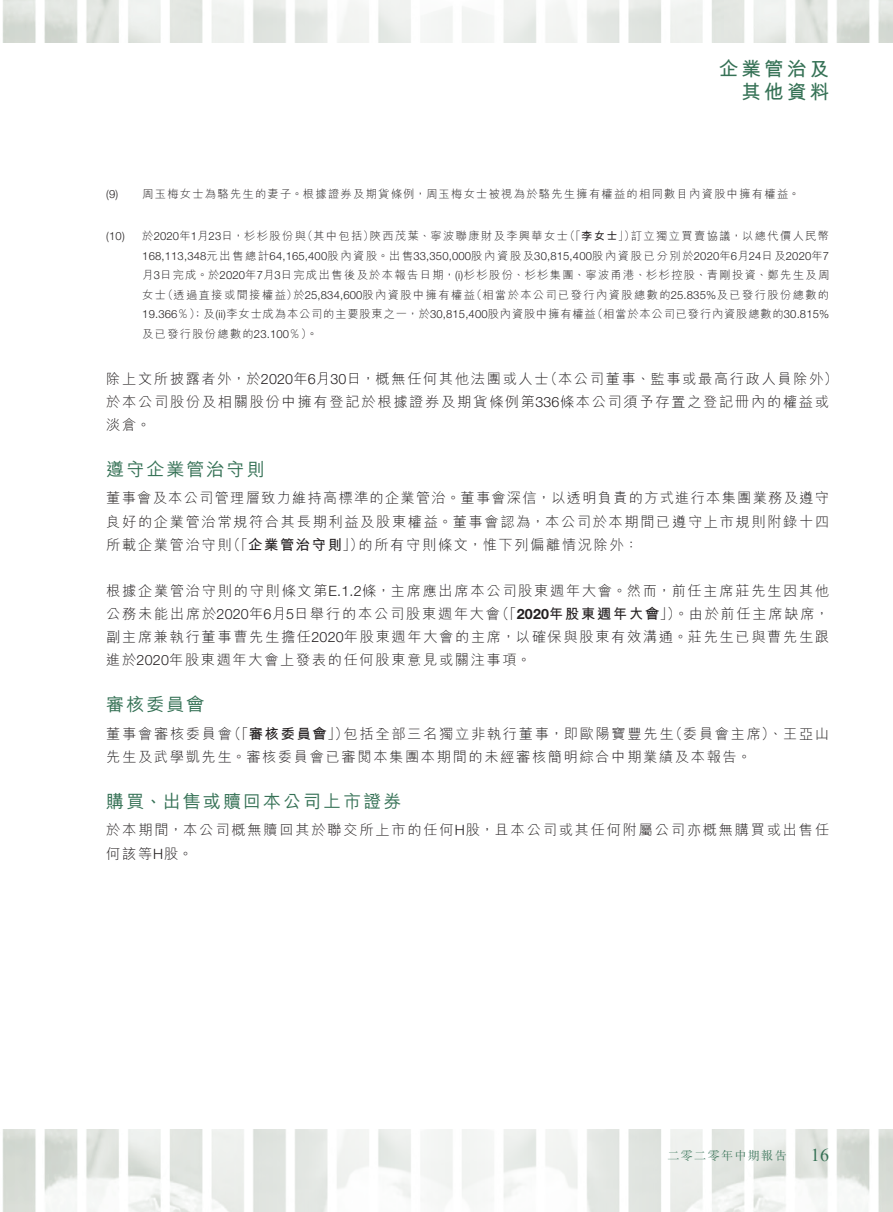
<style>
.page{position:relative;width:893px;height:1212px;background:#fff}
.page>*{position:absolute;margin:0;border:0;box-sizing:border-box;transform-origin:0 0}
.t1{font:700 19.5px/22.5px "M Hei HK";letter-spacing:.165em;color:#357155;text-align:right}
._03_H1{font:500 18px "M Hei HK";letter-spacing:.115em;color:#357155}
.t2{font:18px "Times New Roman";color:#357155}
._11_P0{font:300 14.25px/23.2px "M Hei HK";letter-spacing:.115em;color:#231f20}
._11_P0-2{font:300 14.25px "M Hei HK";letter-spacing:.085em;color:#231f20}
._11_P0-3{font:700 14.25px "M Hei HK";letter-spacing:.115em;color:#231f20}
.t3{font:300 12px "M Sung HK";letter-spacing:.115em;color:#357155}
._21_IN0__Note{font:300 11.25px/19.5px "M Hei HK";letter-spacing:.12em;color:#231f20;text-align:right}
._21_IN0__Note-2{font:300 11.25px/19.5px "M Hei HK";letter-spacing:.075em;color:#231f20}
._25_P0__Note{font:300 11.25px "M Hei HK";letter-spacing:.115em;color:#231f20}
._21_IN0__Note-3{font:300 11.25px "Helvetica Neue LT Std";color:#231f20}
._25_P0__Note-2{font:300 11.25px "Helvetica Neue LT Std";color:#231f20}
.s1{font-weight:700}
.s2{font-family:"Helvetica Neue LT Std"}
.s3{font-weight:300}
.s4{font-family:"Helvetica Neue LT Std";font-weight:700}
</style>
<div class="page">
<img style="left:2px;top:1129px;width:891px;height:83px">
<img style="left:2px;top:0;width:891px;height:43px">
<h1 class="t1" style="left:719px;top:56px;width:112px">企業管治及其他資料</h1>
<p class="_25_P0__Note-2" style="left:106px;top:188px;width:13px">9( )</p>
<p class="_21_IN0__Note-3" style="left:106px;top:230px;width:20px">(10)</p>
<p class="_25_P0__Note" style="left:142px;top:189px;width:659px">周玉梅女士為駱先生的妻子。根據證券及期貨條例，周玉梅女士被視為於駱先生擁有權益的相同數目內資股中擁有權益。</p>
<p class="_21_IN0__Note" style="left:370px;top:226px;width:200px">陝西茂葉、寧波聯康財及李興華女士</p>
<p class="_21_IN0__Note" style="left:302px;top:226px;width:73px">（其中包括）</p>
<p class="_21_IN0__Note" style="left:564px;top:226px;width:72px">（「<span class="s1">李女士</span>」）</p>
<p class="_21_IN0__Note" style="left:631px;top:226px;width:200px">訂立獨立買賣協議，以總代價人民幣</p>
<p class="_21_IN0__Note" style="left:142px;top:226px;width:165px">於<span class="s2">2020</span>年月<span class="s2">1 23</span>日，杉杉股份與</p>
<p class="_21_IN0__Note" style="left:142px;top:246px;width:688px"><span class="s2">168,113,348</span>元出售總計<span class="s2">64,165,400</span>股內資股。出售<span class="s2">33,350,000</span>股內資股及<span class="s2">30,815,400</span>股內資股已分別於<span class="s2">2020</span>年月<span class="s2">6 24</span>日及<span class="s2">2020</span>年<span class="s2">7</span>月<span class="s2">3</span>日完成。於<span class="s2">2020</span>年月<span class="s2">7 3</span>日完成出售後及於本報告日期， <span class="s2">)i(</span> 杉杉股份、杉杉集團、寧波甬港、杉杉控股、青剛投資、鄭先生及周（相當於本公司已發行內資股總數的<span class="s2">25.835%</span>及已發行股份總數的</p>
<p class="_21_IN0__Note" style="left:293px;top:285px;width:183px">於<span class="s2">25,834,600</span>股內資股中擁有權益</p>
<p class="_21_IN0__Note" style="left:162px;top:285px;width:137px">（透過直接或間接權益）</p>
<p class="_21_IN0__Note" style="left:142px;top:285px;width:25px">女士</p>
<p class="_21_IN0__Note-2" style="left:142px;top:304px;width:455px"><span class="s2">19.366</span>％）；及 <span class="s2">)i i(</span> 李女士成為本公司的主要股東之一，於<span class="s2">30,815,400</span>股內資股中擁有權益及已發行股份總數的<span class="s2">23.100</span>％。(</p>
<p class="_11_P0" style="left:544px;top:367px;width:296px">（本公司董事、監事或最高行政人員除外(</p>
<p class="_21_IN0__Note-2" style="left:592px;top:304px;width:239px">（相當於本公司已發行內資股總數的<span class="s2">30.815%</span></p>
<p class="_11_P0" style="left:106px;top:367px;width:724px">除上文所披露者外，於<span class="s2">2020</span>年月<span class="s2">6 30</span>日，概無任何其他法團或人士<br>於本公司股份及相關股份中擁有登記於根據證券及期貨條例第<span class="s2">336</span>條本公司須予存置之登記冊內的權益或淡倉。</p>
<p class="_03_H1" style="left:106px;top:456px;width:160px">遵守企業管治守則</p>
<p class="_11_P0-2" style="left:106px;top:491px;width:724px">董事會及本公司管理層致力維持高標準的企業管治。董事會深信，以透明負責的方式進行本集團業務及遵守</p>
<p class="_11_P0" style="left:106px;top:510px;width:724px">良好的企業管治常規符合其長期利益及股東權益。董事會認為，本公司於本期間已遵守上市規則附錄十四</p>
<p class="_11_P0" style="left:359px;top:533px;width:281px">的所有守則條文，惟下列偏離情況除外：</p>
<p class="_11_P0-3" style="left:227px;top:534px;width:139px"><span class="s3">（「</span>企業管治守則<span class="s3">」）</span></p>
<p class="_11_P0" style="left:106px;top:533px;width:127px">所載企業管治守則</p>
<p class="_11_P0" style="left:106px;top:579px;width:724px;text-align:right">根據企業管治守則的守則條文第<span class="s2">E.1.2</span>條，主席應出席本公司股東週年大會。然而，前任主席莊先生因其他（「<span class="s4">2020</span><span class="s1">年股東週年大會</span>」）。由於前任主席缺席，</p>
<p class="_11_P0" style="left:106px;top:602px;width:724px">公務未能出席於<span class="s2">2020</span>年月<span class="s2">6 5</span>日舉行的本公司股東週年大會<br>副主席兼執行董事曹先生擔任<span class="s2">2020</span>年股東週年大會的主席，以確保與股東有效溝通。莊先生已與曹先生跟進於<span class="s2">2020</span>年股東週年大會上發表的任何股東意見或關注事項。</p>
<p class="_03_H1" style="left:106px;top:691px;width:100px">審核委員會</p>
<p class="_11_P0" style="left:669px;top:722px;width:162px">（委員會主席）、王亞山</p>
<p class="_11_P0-3" style="left:227px;top:723px;width:123px"><span class="s3">（「</span>審核委員會<span class="s3">」）</span></p>
<p class="_11_P0" style="left:106px;top:722px;width:646px">董事會審核委員會<br>先生及武學凱先生。審核委員會已審閱本集團本期間的未經審核簡明綜合中期業績及本報告。</p>
<p class="_03_H1" style="left:106px;top:788px;width:297px">購買、出售或贖回本公司上市證券</p>
<p class="_11_P0" style="left:106px;top:818px;width:724px">於本期間，本公司概無贖回其於聯交所上市的任何<span class="s2">H</span>股，且本公司或其任何附屬公司亦概無購買或出售任何該等<span class="s2">H</span>股。</p>
<p class="_11_P0" style="left:343px;top:722px;width:332px">包括全部三名獨立非執行董事，即歐陽寶豐先生</p>
<p class="t3" style="left:667px;top:1147px;width:121px">二零二零年中期報告</p>
<p class="t2" style="left:811px;top:1142px;width:20px">16</p>
</div>
